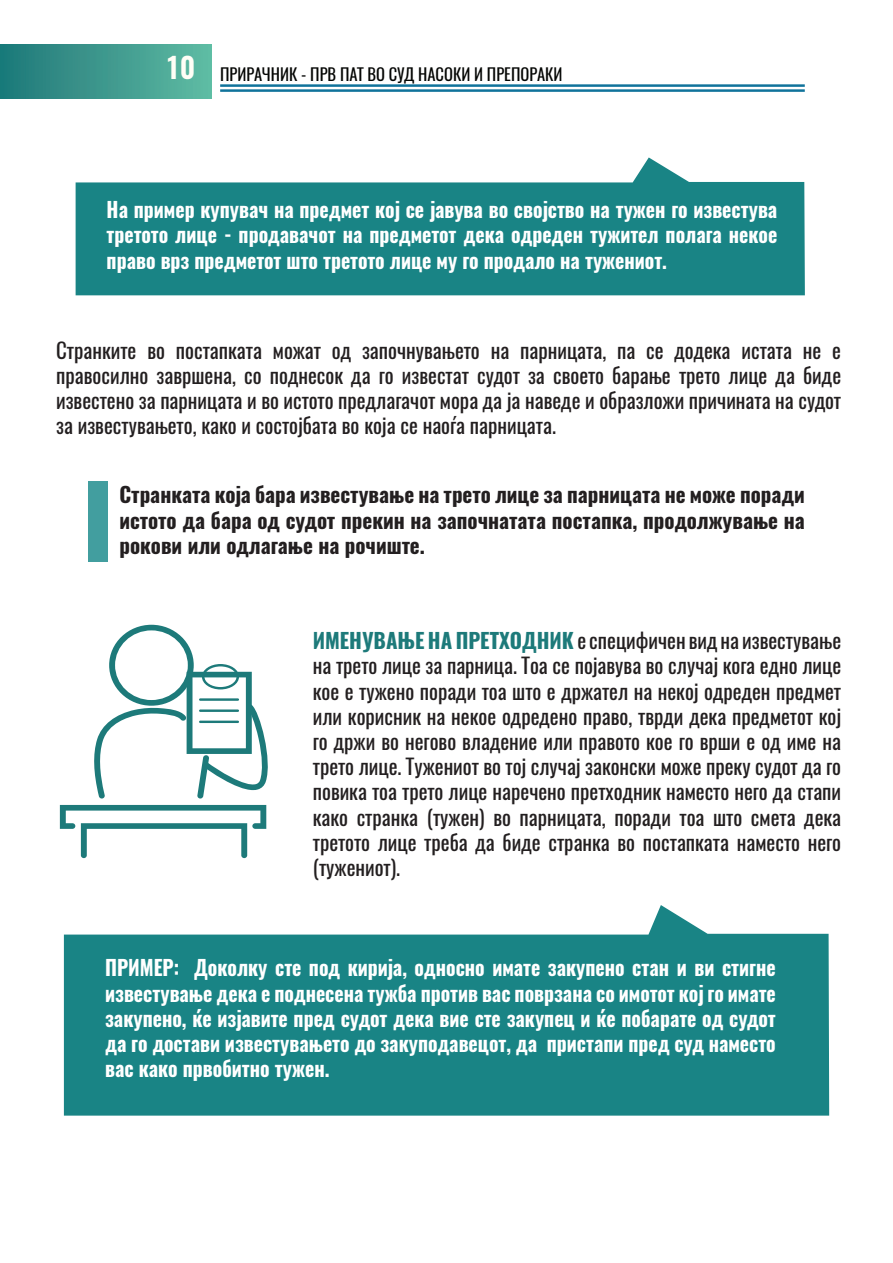
<style>
.page{position:relative;width:893px;height:1263px;background:#fff}
.page>*{position:absolute;margin:0;border:0;box-sizing:border-box;transform-origin:0 0}
.t1{font:21px/25.2px "Oswald";color:#231f20;text-align:justify}
.t2{font:700 21px/25.2px "Oswald";color:#fff;text-align:justify;scale:.94 1}
.t3{font:700 21px/25.2px "Oswald";color:#231f20;text-align:justify}
.t4{font:16.5px "Oswald";color:#040503}
.s1{font-weight:600;font-size:28.5px;color:#fffef6}
.s2{font-weight:700;color:#1d7a7a}
</style>
<div class="page">
<div style="left:0;top:44px;width:211px;height:54px;background:linear-gradient(to right,#1d7879,#60bba3)"></div>
<hr style="left:220px;top:84px;width:585px;height:3px;background:#10739b">
<hr style="left:220px;top:89px;width:585px;height:3px;background:#10739b">
<svg style="left:64px;top:905px;width:765px;height:210px;background:#379495"></svg>
<svg style="left:76px;top:157px;width:729px;height:138px;fill:#198485"></svg>
<div style="left:88px;top:482px;width:19px;height:80px;background:#429e9f"></div>
<svg style="left:94px;top:625px;width:174px;height:173px"></svg>
<svg style="left:60px;top:805px;width:206px;height:53px"></svg>
<p class="t4" style="left:166px;top:63px;width:398px"><span class="s1">10</span> ПРИРАЧНИК - ПРВ ПАТ ВО СУД НАСОКИ И ПРЕПОРАКИ</p>
<p class="t2" style="left:107px;top:198px;width:715px">На пример купувач на предмет кој се јавува во својство на тужен го известува третото лице - продавачот на предметот дека одреден тужител полага некое право врз предметот што третото лице му го продало на тужениот.</p>
<p class="t1" style="left:56px;top:338px;width:786px">Странките во постапката можат од започнувањето на парницата, па се додека истата не е правосилно завршена, со поднесок да го известат судот за своето барање трето лице да биде известено за парницата и во истото предлагачот мора да ја наведе и образложи причината на судот за известувањето, како и состојбата во која се наоѓа парницата.</p>
<p class="t3" style="left:119px;top:483px;width:687px">Странката која бара известување на трето лице за парницата не може поради истото да бара од судот прекин на започнатата постапка, продолжување на рокови или одлагање на рочиште.</p>
<p class="t1" style="left:313px;top:628px;width:530px"><span class="s2">ИМЕНУВАЊЕ НА ПРЕТХОДНИК</span> е специфичен вид на известување на трето лице за парница. Тоа се појавува во случај кога едно лице кое е тужено поради тоа што е држател на некој одреден предмет или корисник на некое одредено право, тврди дека предметот кој го држи во негово владение или правото кое го врши е од име на трето лице. Тужениот во тој случај законски може преку судот да го повика тоа трето лице наречено претходник наместо него да стапи како странка (тужен) во парницата, поради тоа што смета дека третото лице треба да биде странка во постапката наместо него (тужениот).</p>
<p class="t2" style="left:105px;top:956px;width:715px">ПРИМЕР: Доколку сте под кирија, односно имате закупено стан и ви стигне известување дека е поднесена тужба против вас поврзана со имотот кој го имате закупено, ќе изјавите пред судот дека вие сте закупец и ќе побарате од судот да го достави известувањето до закуподавецот, да пристапи пред суд наместо вас како првобитно тужен.</p>
</div>
